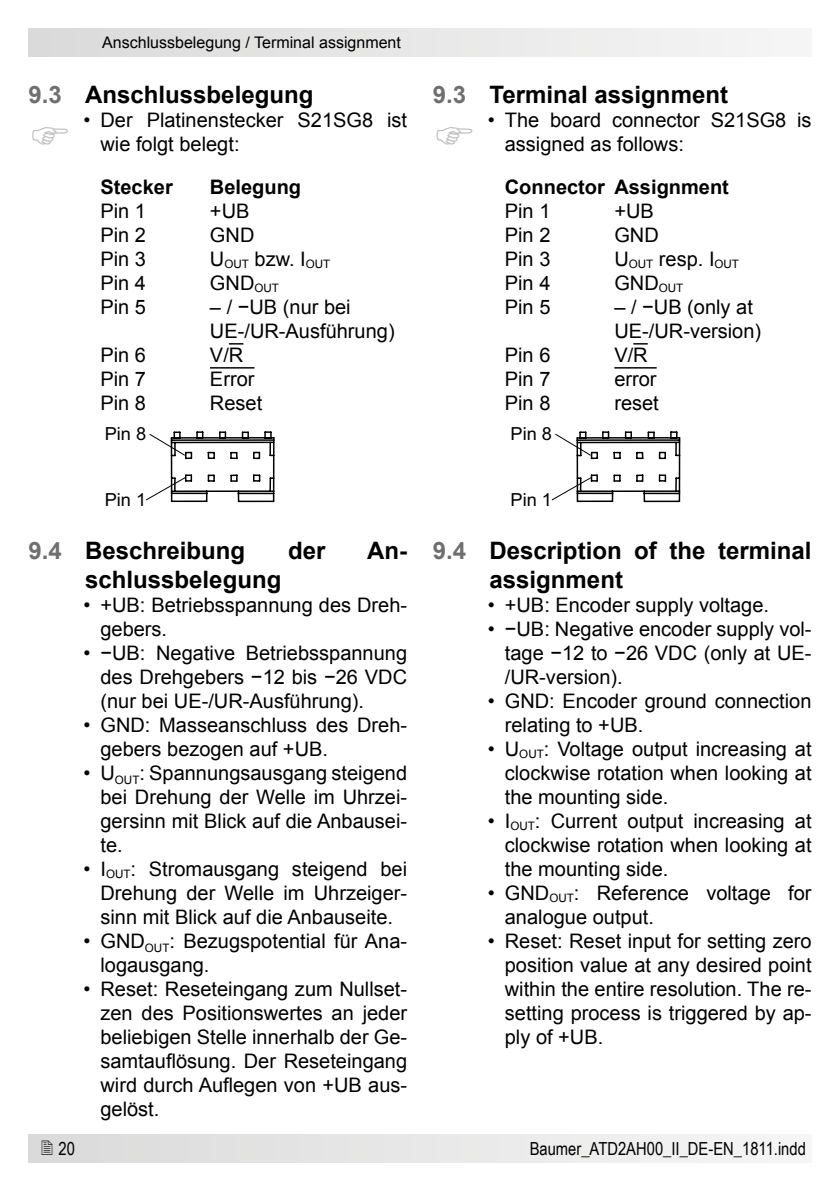
<style>
.page{position:relative;width:840px;height:1191px;background:#fff}
.page>*{position:absolute;margin:0;border:0;box-sizing:border-box;transform-origin:0 0}
.t1{font:700 24px/28.8px "Arial";color:#000}
.t2{font:20px/24px "Arial";color:#000}
.t3{font:700 20px "Arial";color:#000}
.t4{font:18px "Arial Narrow";color:#000}
.t5{font:18px "Arial";color:#000}
.t6{font:16px "Arial";color:#000}
.s1{color:#706f6f}
</style>
<div class="page">
<div style="left:28px;top:28px;width:783px;height:29px;background:linear-gradient(to right,#dadada,#f6f6f6)"></div>
<div style="left:28px;top:1134px;width:783px;height:28px;background:linear-gradient(to right,#dadada,#f6f6f6)"></div>
<svg style="left:633px;top:343px;width:14px;height:1px"></svg>
<hr style="left:614px;top:367px;width:42px;height:1px;background:#000">
<svg style="left:229px;top:343px;width:14px;height:1px"></svg>
<hr style="left:210px;top:367px;width:44px;height:1px;background:#000">
<svg style="left:146px;top:431px;width:129px;height:72px"></svg>
<svg style="left:551px;top:431px;width:130px;height:72px"></svg>
<svg style="left:42px;top:1140px;width:10px;height:15px"></svg>
<p class="t6" style="left:102px;top:32px;width:300px">Anschlussbelegung / Terminal assignment</p>
<p class="t1" style="left:28px;top:80px;width:286px"><span class="s1">9.3</span> Anschlussbelegung</p>
<p class="t2" style="left:100px;top:108px;width:308px;text-indent:-17px">• Der Platinenstecker S21SG8 ist wie folgt belegt:</p>
<p class="t3" style="left:100px;top:173px;width:74px">Stecker</p>
<p class="t3" style="left:210px;top:173px;width:93px">Belegung</p>
<p class="t2" style="left:100px;top:199px;width:47px">Pin 1</p>
<p class="t2" style="left:210px;top:199px;width:41px">+UB</p>
<p class="t2" style="left:100px;top:223px;width:47px">Pin 2</p>
<p class="t2" style="left:210px;top:223px;width:46px">GND</p>
<p class="t2" style="left:100px;top:247px;width:47px">Pin 3</p>
<p class="t2" style="left:210px;top:247px;width:122px">U<sub>OUT</sub> bzw. I<sub>OUT</sub></p>
<p class="t2" style="left:100px;top:271px;width:47px">Pin 4</p>
<p class="t2" style="left:210px;top:271px;width:70px">GND<sub>OUT</sub></p>
<p class="t2" style="left:100px;top:295px;width:47px">Pin 5</p>
<p class="t2" style="left:210px;top:295px;width:186px">– / −UB (nur bei<br>UE-/UR-Ausführung)</p>
<p class="t2" style="left:100px;top:343px;width:47px">Pin 6</p>
<p class="t2" style="left:210px;top:343px;width:35px">V/R</p>
<p class="t2" style="left:100px;top:367px;width:47px">Pin 7</p>
<p class="t2" style="left:210px;top:367px;width:46px">Error</p>
<p class="t2" style="left:100px;top:391px;width:47px">Pin 8</p>
<p class="t2" style="left:210px;top:391px;width:54px">Reset</p>
<p class="t1" style="left:432px;top:80px;width:296px"><span class="s1">9.3</span> Terminal assignment</p>
<p class="t2" style="left:504px;top:108px;width:308px;text-indent:-17px">• The board connector S21SG8 is assigned as follows:</p>
<p class="t3" style="left:504px;top:173px;width:225px">Connector Assignment</p>
<p class="t2" style="left:504px;top:199px;width:47px">Pin 1</p>
<p class="t2" style="left:614px;top:199px;width:41px">+UB</p>
<p class="t2" style="left:504px;top:223px;width:47px">Pin 2</p>
<p class="t2" style="left:614px;top:223px;width:46px">GND</p>
<p class="t2" style="left:504px;top:247px;width:47px">Pin 3</p>
<p class="t2" style="left:614px;top:247px;width:126px">U<sub>OUT</sub> resp. I<sub>OUT</sub></p>
<p class="t2" style="left:504px;top:271px;width:47px">Pin 4</p>
<p class="t2" style="left:614px;top:271px;width:70px">GND<sub>OUT</sub></p>
<p class="t2" style="left:504px;top:295px;width:47px">Pin 5</p>
<p class="t2" style="left:614px;top:295px;width:148px">– / −UB (only at<br>UE-/UR-version)</p>
<p class="t2" style="left:504px;top:343px;width:47px">Pin 6</p>
<p class="t2" style="left:614px;top:343px;width:35px">V/R</p>
<p class="t2" style="left:504px;top:367px;width:47px">Pin 7</p>
<p class="t2" style="left:614px;top:367px;width:44px">error</p>
<p class="t2" style="left:504px;top:391px;width:47px">Pin 8</p>
<p class="t2" style="left:614px;top:391px;width:46px">reset</p>
<p class="t5" style="left:105px;top:422px;width:43px">Pin 8</p>
<p class="t5" style="left:510px;top:422px;width:43px">Pin 8</p>
<p class="t5" style="left:105px;top:488px;width:43px">Pin 1</p>
<p class="t5" style="left:510px;top:488px;width:43px">Pin 1</p>
<p class="t1" style="left:28px;top:536px;width:218px"><span class="s1">9.4</span> Beschreibung</p>
<p class="t1" style="left:288px;top:536px;width:39px">der</p>
<p class="t1" style="left:367px;top:536px;width:41px">An-</p>
<p class="t1" style="left:85px;top:565px;width:198px">schlussbelegung</p>
<p class="t2" style="left:100px;top:593px;width:308px;text-indent:-17px">• +UB: Betriebsspannung des Dreh&shy;gebers.</p>
<p class="t2" style="left:100px;top:641px;width:308px;text-align:justify;text-indent:-17px">• −UB: Negative Betriebsspannung des Drehgebers −12 bis −26 VDC (nur bei UE-/UR-Ausführung).</p>
<p class="t2" style="left:100px;top:713px;width:308px;text-indent:-17px">• GND: Masseanschluss des Dreh&shy;gebers bezogen auf +UB.</p>
<p class="t2" style="left:100px;top:761px;width:308px;text-align:justify;text-indent:-17px">• U<sub>OUT</sub>: Spannungsausgang steigend bei Drehung der Welle im Uhrzei&shy;gersinn mit Blick auf die Anbausei&shy;te.</p>
<p class="t2" style="left:100px;top:857px;width:308px;text-align:justify;text-indent:-17px">• I<sub>OUT</sub>: Stromausgang steigend bei Drehung der Welle im Uhrzeiger&shy;sinn mit Blick auf die Anbauseite.</p>
<p class="t2" style="left:100px;top:929px;width:308px;text-indent:-17px">• GND<sub>OUT</sub>: Bezugspotential für Ana&shy;logausgang.</p>
<p class="t2" style="left:100px;top:977px;width:308px;text-align:justify;text-indent:-17px">• Reset: Reseteingang zum Nullset&shy;zen des Positionswertes an jeder beliebigen Stelle innerhalb der Ge&shy;samtauflösung. Der Reseteingang wird durch Auflegen von +UB aus&shy;gelöst.</p>
<p class="t1" style="left:489px;top:536px;width:323px;text-indent:-57px"><span class="s1">9.4</span> Description of the terminal assignment</p>
<p class="t2" style="left:487px;top:593px;width:283px">• +UB: Encoder supply voltage.</p>
<p class="t2" style="left:504px;top:617px;width:308px;text-align:justify;text-indent:-17px">• −UB: Negative encoder supply vol&shy;tage −12 to −26 VDC (only at UE-/UR-version).</p>
<p class="t2" style="left:504px;top:689px;width:308px;text-indent:-17px">• GND: Encoder ground connection relating to +UB.</p>
<p class="t2" style="left:504px;top:737px;width:308px;text-align:justify;text-indent:-17px">• U<sub>OUT</sub>: Voltage output increasing at clockwise rotation when looking at the mounting side.</p>
<p class="t2" style="left:504px;top:809px;width:308px;text-align:justify;text-indent:-17px">• I<sub>OUT</sub>: Current output increasing at clockwise rotation when looking at the mounting side.</p>
<p class="t2" style="left:504px;top:881px;width:308px;text-indent:-17px">• GND<sub>OUT</sub>: Reference voltage for analogue output.</p>
<p class="t2" style="left:504px;top:929px;width:308px;text-align:justify;text-indent:-17px">• Reset: Reset input for setting zero position value at any desired point within the entire resolution. The re&shy;setting process is triggered by ap&shy;ply of +UB.</p>
<p class="t4" style="left:59px;top:1135px;width:18px">20</p>
<p class="t4" style="left:529px;top:1135px;width:277px">Baumer_ATD2AH00_II_DE-EN_1811.indd</p>
</div>
